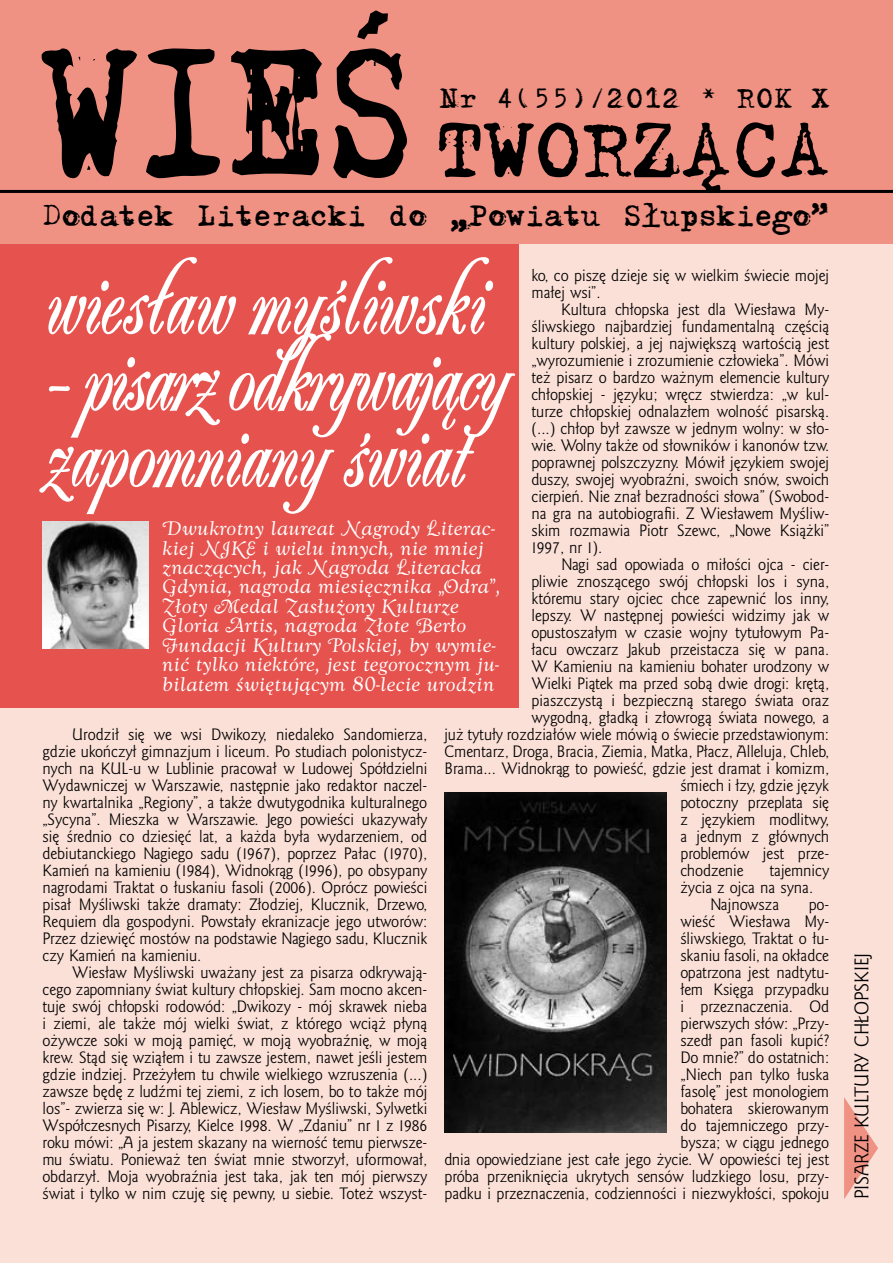
<style>
.page{position:relative;width:893px;height:1263px;background:#fbe0d7}
.page>*{position:absolute;margin:0;border:0;box-sizing:border-box;transform-origin:0 0}
.t1{font:178.2px "Machine One EFN";color:#000;scale:.8 1}
.t2{font:700 105.3px/76.5px "Ailanthus EFN";letter-spacing:-.025em;color:#fff;scale:.77 1}
.t3{font:700 105.3px "Ailanthus EFN";color:#fff;scale:.77 1}
.t4{font:75px "Machine One EFN";color:#000}
.t5{font:28.5px "Machine One EFN";color:#000}
.t6{font:27px "Machine One EFN";letter-spacing:.03em;color:#000}
.t7{font:18px/19.5px "Goldy Swash EFN";letter-spacing:.01em;color:#fff}
.t8{font:18px "Goldy EFN";color:#000}
.t9{font:15px/17px "Goldy EFN";color:#000;text-align:justify}
</style>
<div class="page">
<div style="left:0;top:244px;width:519px;height:463px;background:#e6534e"></div>
<div style="left:0;top:0;width:893px;height:244px;background:#ef9183"></div>
<hr style="left:0;top:190px;width:893px;height:3px;background:#000">
<img style="left:43px;top:521px;width:106px;height:127px">
<img style="left:444px;top:792px;width:222px;height:341px">
<svg style="left:844px;top:1097px;width:34px;height:102px"></svg>
<h1 class="t1" style="left:43px;top:3px;width:470px">WIEŚ</h1>
<h3 class="t6" style="left:440px;top:81px;width:390px">Nr 4(55)/2012 * ROK X</h3>
<h3 class="t4" style="left:435px;top:104px;width:396px">TWORZĄCA</h3>
<h3 class="t5" style="left:43px;top:198px;width:788px">Dodatek Literacki do „Powiatu Słupskiego”</h3>
<h2 class="t3" style="left:43px;top:240px;width:572px">wiesław myśliwski</h2>
<p class="t9" style="left:531px;top:267px;width:299px">ko, co piszę dzieje się w wielkim świecie mojej małej wsi”.</p>
<p class="t9" style="left:531px;top:301px;width:299px;text-indent:30px">Kultura chłopska jest dla Wiesława My&shy;śliwskiego najbardziej fundamentalną częścią kultury polskiej, a jej największą wartością jest „wyrozumienie i zrozumienie człowieka”. Mówi też pisarz o bardzo ważnym elemencie kultury chłopskiej - języku; wręcz stwierdza: „w kul&shy;turze chłopskiej odnalazłem wolność pisarską. (...) chłop był zawsze w jednym wolny: w sło&shy;wie. Wolny także od słowników i kanonów tzw. poprawnej polszczyzny. Mówił językiem swojej duszy, swojej wyobraźni, swoich snów, swoich cierpień. Nie znał bezradności słowa” (Swobod&shy;na gra na autobiografii. Z Wiesławem Myśliw&shy;skim rozmawia Piotr Szewc, „Nowe Książki” 1997, nr 1).</p>
<p class="t9" style="left:561px;top:556px;width:269px">Nagi sad opowiada o miłości ojca - cier-</p>
<p class="t9" style="left:531px;top:573px;width:299px">pliwie znoszącego swój chłopski los i syna,</p>
<p class="t9" style="left:531px;top:590px;width:299px">któremu stary ojciec chce zapewnić los inny,</p>
<p class="t9" style="left:531px;top:607px;width:299px">lepszy. W następnej powieści widzimy jak w</p>
<p class="t9" style="left:531px;top:624px;width:299px">opustoszałym w czasie wojny tytułowym Pa-</p>
<p class="t9" style="left:531px;top:641px;width:299px">łacu owczarz Jakub przeistacza się w pana.</p>
<p class="t9" style="left:531px;top:658px;width:299px">W Kamieniu na kamieniu bohater urodzony w</p>
<p class="t9" style="left:531px;top:675px;width:299px">Wielki Piątek ma przed sobą dwie drogi: krętą,</p>
<p class="t9" style="left:531px;top:692px;width:299px">piaszczystą i bezpieczną starego świata oraz</p>
<p class="t9" style="left:531px;top:709px;width:299px">wygodną, gładką i złowrogą świata nowego, a</p>
<p class="t9" style="left:444px;top:726px;width:386px">już tytuły rozdziałów wiele mówią o świecie przedstawionym:</p>
<p class="t9" style="left:444px;top:744px;width:386px">Cmentarz, Droga, Bracia, Ziemia, Matka, Płacz, Alleluja, Chleb,</p>
<p class="t9" style="left:444px;top:761px;width:386px">Brama... Widnokrąg to powieść, gdzie jest dramat i komizm,</p>
<p class="t9" style="left:680px;top:778px;width:150px">śmiech i łzy, gdzie język</p>
<p class="t9" style="left:680px;top:795px;width:150px">potoczny przeplata się</p>
<p class="t9" style="left:680px;top:812px;width:150px">z językiem modlitwy,</p>
<p class="t9" style="left:680px;top:829px;width:150px">a jednym z głównych</p>
<p class="t9" style="left:680px;top:846px;width:150px">problemów jest prze-</p>
<p class="t9" style="left:680px;top:863px;width:65px">chodzenie</p>
<p class="t9" style="left:769px;top:863px;width:61px">tajemnicy</p>
<p class="t9" style="left:680px;top:880px;width:134px">życia z ojca na syna.</p>
<p class="t9" style="left:710px;top:897px;width:71px">Najnowsza</p>
<h2 class="t2" style="left:43px;top:339px;width:602px">- pisarz odkrywający zapomniany świat</h2>
<p class="t7" style="left:162px;top:519px;width:340px">Dwukrotny laureat Nagrody Literac&shy;kiej NIKE i wielu innych, nie mniej znaczących, jak Nagroda Literacka Gdynia, nagroda miesięcznika „Odra”, Złoty Medal Zasłużony Kulturze Gloria Artis, nagroda Złote Berło Fundacji Kultury Polskiej, by wymie&shy;nić tylko niektóre, jest tegorocznym ju&shy;bilatem świętującym 80-lecie urodzin</p>
<p class="t9" style="left:43px;top:726px;width:386px;text-indent:30px">Urodził się we wsi Dwikozy, niedaleko Sandomierza, gdzie ukończył gimnazjum i liceum. Po studiach polonistycz&shy;nych na KUL-u w Lublinie pracował w Ludowej Spółdzielni Wydawniczej w Warszawie, następnie jako redaktor naczel&shy;ny kwartalnika „Regiony”, a także dwutygodnika kulturalnego „Sycyna”. Mieszka w Warszawie. Jego powieści ukazywały się średnio co dziesięć lat, a każda była wydarzeniem, od debiutanckiego Nagiego sadu (1967), poprzez Pałac (1970), Kamień na kamieniu (1984), Widnokrąg (1996), po obsypany nagrodami Traktat o łuskaniu fasoli (2006). Oprócz powieści pisał Myśliwski także dramaty: Złodziej, Klucznik, Drzewo, Requiem dla gospodyni. Powstały ekranizacje jego utworów:<br>Przez dziewięć mostów na podstawie Nagiego sadu, Klucznik czy Kamień na kamieniu.</p>
<p class="t9" style="left:43px;top:965px;width:386px;text-indent:30px">Wiesław Myśliwski uważany jest za pisarza odkrywają&shy;cego zapomniany świat kultury chłopskiej. Sam mocno akcen&shy;tuje swój chłopski rodowód: „Dwikozy - mój skrawek nieba i ziemi, ale także mój wielki świat, z którego wciąż płyną ożywcze soki w moją pamięć, w moją wyobraźnię, w moją krew. Stąd się wziąłem i tu zawsze jestem, nawet jeśli jestem gdzie indziej. Przeżyłem tu chwile wielkiego wzruszenia (...) zawsze będę z ludźmi tej ziemi, z ich losem, bo to także mój los”- zwierza się w: J. Ablewicz, Wiesław Myśliwski, Sylwetki Współczesnych Pisarzy, Kielce 1998. W „Zdaniu” nr 1 z 1986 roku mówi: „A ja jestem skazany na wierność temu pierwsze&shy;mu światu. Ponieważ ten świat mnie stworzył, uformował, obdarzył. Moja wyobraźnia jest taka, jak ten mój pierwszy świat i tylko w nim czuję się pewny, u siebie. Toteż wszyst-</p>
<p class="t9" style="left:444px;top:897px;width:386px;text-align:right">po-<br>wieść Wiesława My-<br>śliwskiego, Traktat o łu-<br>skaniu fasoli, na okładce<br>opatrzona jest nadtytu-<br>łem Księga przypadku<br>i przeznaczenia. Od<br>pierwszych słów: „Przy-<br>szedł pan fasoli kupić?<br>Do mnie?” do ostatnich:<br>„Niech pan tylko łuska<br>fasolę” jest monologiem<br>bohatera skierowanym<br>do tajemniczego przy-<br>bysza; w ciągu jednego<br>dnia opowiedziane jest całe jego życie. W opowieści tej jest próba przeniknięcia ukrytych sensów ludzkiego losu, przy&shy;padku i przeznaczenia, codzienności i niezwykłości, spokoju</p>
<p class="t8" style="left:851px;top:1199px;width:247px;rotate:-90deg">Pisarze kultury c hłopskiej</p>
</div>
